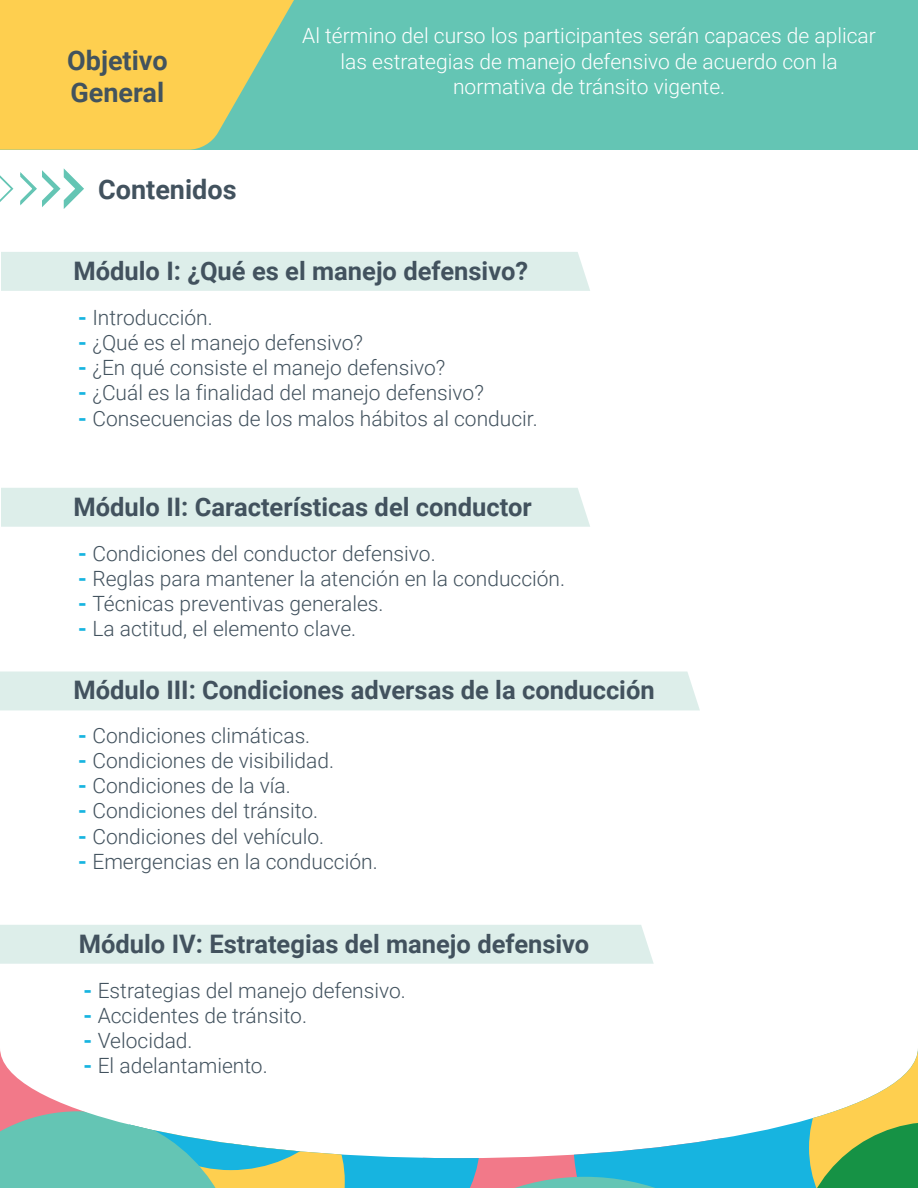
<style>
.page{position:relative;width:918px;height:1188px;background:#fff}
.page>*{position:absolute;margin:0;border:0;box-sizing:border-box;transform-origin:0 0}
.t1{font:700 27px/32.4px "Roboto";color:#42535e}
.t2{font:700 27px "Roboto";color:#42525e}
.t3{font:700 25.5px "Roboto";color:#42525e}
.t4{font:300 21px "Roboto";color:#42525e}
.t5{font:300 21px/25.2px "Roboto";color:#fff;text-align:center}
.s1{font-weight:900;color:#17b4e0}
</style>
<div class="page">
<div style="left:0;top:0;width:918px;height:150px;background:#64c5b4"></div>
<svg style="left:0;top:0;width:294px;height:150px;background:#e7cd5e"></svg>
<svg style="left:0;top:1049px;width:918px;height:139px"></svg>
<svg style="left:0;top:175px;width:13px;height:27px"></svg>
<svg style="left:20px;top:168px;width:64px;height:41px"></svg>
<div style="left:2px;top:252px;width:588px;height:39px;background:#ddeeea"></div>
<div style="left:2px;top:488px;width:588px;height:39px;background:#ddeeea"></div>
<div style="left:0;top:671px;width:700px;height:39px;background:#ddeeea"></div>
<div style="left:0;top:925px;width:654px;height:39px;background:#ddeeea"></div>
<p class="t1" style="left:67px;top:43px;width:102px">Objetivo<br>General</p>
<p class="t2" style="left:98px;top:170px;width:140px">Contenidos</p>
<p class="t5" style="left:302px;top:22px;width:575px">Al término del curso los participantes serán capaces de aplicar las estrategias de manejo defensivo de acuerdo con la normativa de tránsito vigente.</p>
<p class="t3" style="left:73px;top:253px;width:456px">Módulo I: ¿Qué es el manejo defensivo?</p>
<p class="t4" style="left:78px;top:303px;width:137px"><span class="s1">-</span> Introducción.</p>
<p class="t4" style="left:78px;top:328px;width:287px"><span class="s1">-</span> ¿Qué es el manejo defensivo?</p>
<p class="t4" style="left:78px;top:353px;width:369px"><span class="s1">-</span> ¿En qué consiste el manejo defensivo?</p>
<p class="t4" style="left:78px;top:378px;width:408px"><span class="s1">-</span> ¿Cuál es la finalidad del manejo defensivo?</p>
<p class="t4" style="left:78px;top:403px;width:462px"><span class="s1">-</span> Consecuencias de los malos hábitos al conducir.</p>
<p class="t3" style="left:73px;top:489px;width:460px">Módulo II: Características del conductor</p>
<p class="t4" style="left:78px;top:538px;width:360px"><span class="s1">-</span> Condiciones del conductor defensivo.</p>
<p class="t4" style="left:78px;top:564px;width:489px"><span class="s1">-</span> Reglas para mantener la atención en la conducción.</p>
<p class="t4" style="left:78px;top:589px;width:307px"><span class="s1">-</span> Técnicas preventivas generales.</p>
<p class="t4" style="left:78px;top:614px;width:280px"><span class="s1">-</span> La actitud, el elemento clave.</p>
<p class="t3" style="left:73px;top:672px;width:583px">Módulo III: Condiciones adversas de la conducción</p>
<p class="t4" style="left:78px;top:721px;width:234px"><span class="s1">-</span> Condiciones climáticas.</p>
<p class="t4" style="left:78px;top:746px;width:258px"><span class="s1">-</span> Condiciones de visibilidad.</p>
<p class="t4" style="left:78px;top:771px;width:215px"><span class="s1">-</span> Condiciones de la vía.</p>
<p class="t4" style="left:78px;top:796px;width:242px"><span class="s1">-</span> Condiciones del tránsito.</p>
<p class="t4" style="left:78px;top:821px;width:248px"><span class="s1">-</span> Condiciones del vehículo.</p>
<p class="t4" style="left:78px;top:847px;width:302px"><span class="s1">-</span> Emergencias en la conducción.</p>
<p class="t3" style="left:79px;top:926px;width:512px">Módulo IV: Estrategias del manejo defensivo</p>
<p class="t4" style="left:83px;top:975px;width:324px"><span class="s1">-</span> Estrategias del manejo defensivo.</p>
<p class="t4" style="left:83px;top:1001px;width:225px"><span class="s1">-</span> Accidentes de tránsito.</p>
<p class="t4" style="left:83px;top:1026px;width:111px"><span class="s1">-</span> Velocidad.</p>
<p class="t4" style="left:83px;top:1051px;width:186px"><span class="s1">-</span> El adelantamiento.</p>
</div>
